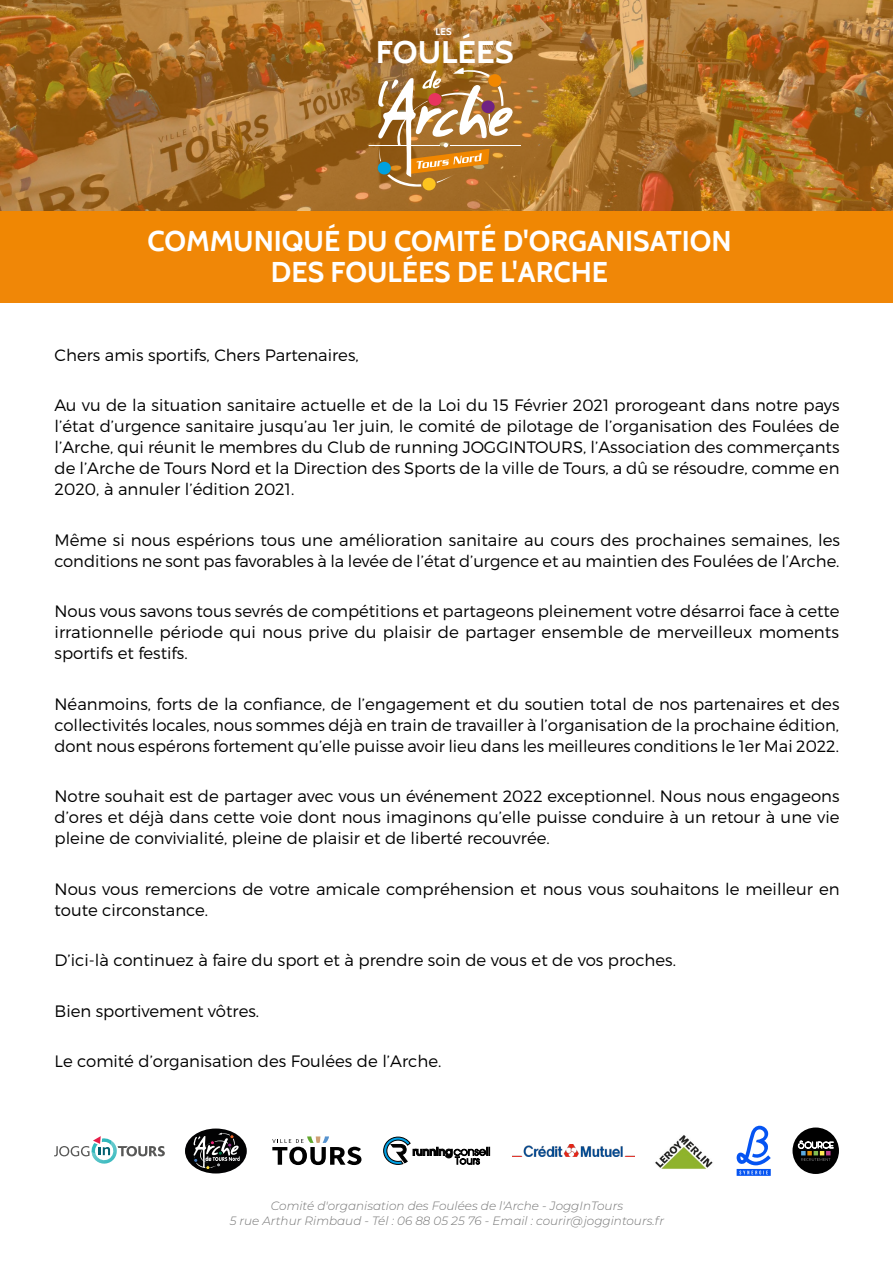
<style>
.page{position:relative;width:893px;height:1263px;background:#fff}
.page>*{position:absolute;margin:0;border:0;box-sizing:border-box;transform-origin:0 0}
.t1{font:700 31.2px "Cabin";color:#fff;scale:1.05 1}
.t2{font:700 28.5px/31.5px "Cabin";color:#fff;text-align:center}
.t3{font:300 16.5px/21px "Montserrat";color:#000;text-align:justify}
.t4{font:italic 300 12px/15px "Montserrat";color:#747474;text-align:center}
.t5{font:700 9.75px "Cabin";color:#fff}
.t6{font:900 6.3px "Arial";color:#fff;scale:.75 1}
</style>
<div class="page">
<div style="left:0;top:211px;width:893px;height:92px;background:#f08707"></div>
<img style="left:0;top:0;width:893px;height:211px">
<svg style="left:54px;top:1136px;width:111px;height:28px"></svg>
<svg style="left:272px;top:1136px;width:89px;height:29px"></svg>
<div style="left:185px;top:1128px;width:62px;height:45px;background:#020203;border-radius:50%"></div>
<svg style="left:193px;top:1133px;width:47px;height:37px"></svg>
<img style="left:512px;top:1144px;width:122px;height:13px">
<img style="left:655px;top:1135px;width:58px;height:34px">
<svg style="left:737px;top:1126px;width:34px;height:50px"></svg>
<svg style="left:384px;top:1137px;width:106px;height:27px"></svg>
<div style="left:792px;top:1127px;width:47px;height:47px;background:#000;border-radius:50%"></div>
<svg style="left:798px;top:1141px;width:35px;height:20px"></svg>
<hr style="left:369px;top:145px;width:71px;height:1px;background:#fff">
<hr style="left:451px;top:145px;width:70px;height:1px;background:#fff">
<svg style="left:375px;top:68px;width:138px;height:140px;background:#b6874c"></svg>
<p class="t5" style="left:436px;top:26px;width:18px">LES</p>
<h1 class="t1" style="left:376px;top:33px;width:133px">FOULÉES</h1>
<h2 class="t2" style="left:147px;top:225px;width:586px">COMMUNIQUÉ DU COMITÉ D'ORGANISATION<br>DES FOULÉES DE L'ARCHE</h2>
<p class="t3" style="left:55px;top:344px;width:306px">Chers amis sportifs, Chers Partenaires,</p>
<p class="t3" style="left:55px;top:395px;width:787px">Au vu de la situation sanitaire actuelle et de la Loi du 15 Février 2021 prorogeant dans notre pays l’état d’urgence sanitaire jusqu’au 1er juin, le comité de pilotage de l’organisation des Foulées de l’Arche, qui réunit le membres du Club de running JOGGINTOURS, l’Association des commerçants de l’Arche de Tours Nord et la Direction des Sports de la ville de Tours, a dû se résoudre, comme en 2020, à annuler l’édition 2021.</p>
<p class="t3" style="left:55px;top:529px;width:787px">Même si nous espérions tous une amélioration sanitaire au cours des prochaines semaines, les conditions ne sont pas favorables à la levée de l’état d’urgence et au maintien des Foulées de l’Arche.</p>
<p class="t3" style="left:55px;top:601px;width:786px">Nous vous savons tous sevrés de compétitions et partageons pleinement votre désarroi face à cette irrationnelle période qui nous prive du plaisir de partager ensemble de merveilleux moments sportifs et festifs.</p>
<p class="t3" style="left:55px;top:693px;width:786px">Néanmoins, forts de la confiance, de l’engagement et du soutien total de nos partenaires et des collectivités locales, nous sommes déjà en train de travailler à l’organisation de la prochaine édition, dont nous espérons fortement qu’elle puisse avoir lieu dans les meilleures conditions le 1er Mai 2022.</p>
<p class="t3" style="left:55px;top:786px;width:786px">Notre souhait est de partager avec vous un événement 2022 exceptionnel. Nous nous engageons d’ores et déjà dans cette voie dont nous imaginons qu’elle puisse conduire à un retour à une vie pleine de convivialité, pleine de plaisir et de liberté recouvrée.</p>
<p class="t3" style="left:55px;top:878px;width:787px">Nous vous remercions de votre amicale compréhension et nous vous souhaitons le meilleur en toute circonstance.</p>
<p class="t3" style="left:55px;top:950px;width:623px">D’ici-là continuez à faire du sport et à prendre soin de vous et de vos proches.</p>
<p class="t3" style="left:55px;top:1000px;width:206px">Bien sportivement vôtres.</p>
<p class="t3" style="left:55px;top:1051px;width:388px">Le comité d’organisation des Foulées de l’Arche.</p>
<p class="t6" style="left:205px;top:1154px;width:10px">de</p>
<p class="t4" style="left:230px;top:1197px;width:436px">Comité d'organisation des Foulées de l'Arche - JoggInTours<br>5 rue Arthur Rimbaud - Tél : 06 88 05 25 76 - Email : courir@joggintours.fr</p>
</div>
